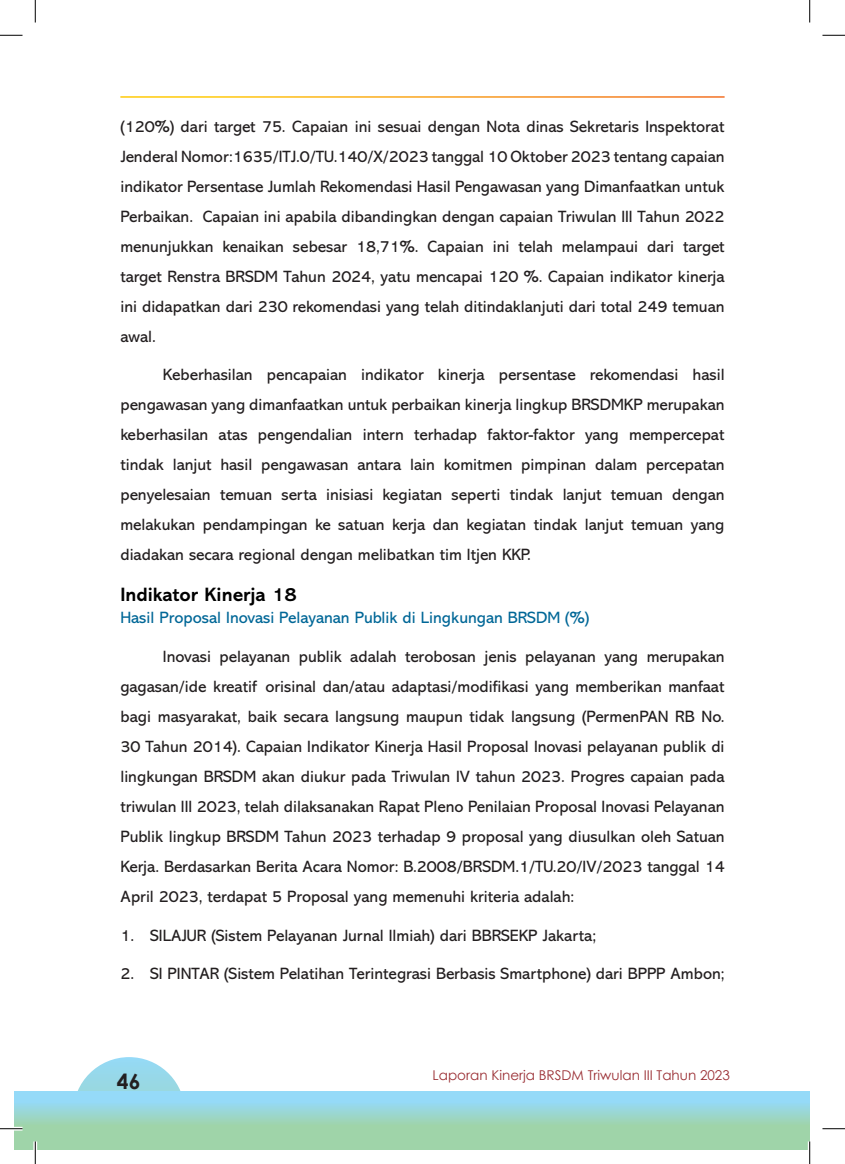
<style>
.page{position:relative;width:845px;height:1164px;background:#fff}
.page>*{position:absolute;margin:0;border:0;box-sizing:border-box;transform-origin:0 0}
.t1{font:700 21px "Century Gothic";color:#231f20}
.t2{font:700 19.5px "Abadi MT Std";color:#000}
.t3{font:16.5px/30px "Abadi MT Std";color:#231f20;text-align:justify}
.t4{font:16.5px "Abadi MT Std";color:#006797}
.t5{font:13.5px "Century Gothic";color:#9a2e33}
</style>
<div class="page">
<svg style="left:78px;top:1057px;width:103px;height:34px"></svg>
<svg style="left:14px;top:1091px;width:795px;height:58px;background:#9bd6c7"></svg>
<svg style="left:0;top:34px;width:22px;height:1px"></svg>
<svg style="left:822px;top:34px;width:22px;height:1px"></svg>
<svg style="left:0;top:1126px;width:22px;height:4px"></svg>
<svg style="left:822px;top:1129px;width:22px;height:1px"></svg>
<svg style="left:34px;top:0;width:1px;height:23px"></svg>
<svg style="left:33px;top:1141px;width:4px;height:22px"></svg>
<svg style="left:810px;top:0;width:1px;height:23px"></svg>
<svg style="left:807px;top:1141px;width:4px;height:22px"></svg>
<svg style="left:0;top:35px;width:22px;height:1px"></svg>
<svg style="left:822px;top:35px;width:22px;height:1px"></svg>
<svg style="left:0;top:1128px;width:22px;height:1px"></svg>
<svg style="left:822px;top:1128px;width:22px;height:1px"></svg>
<svg style="left:35px;top:0;width:1px;height:23px"></svg>
<svg style="left:35px;top:1141px;width:1px;height:22px"></svg>
<svg style="left:809px;top:0;width:1px;height:23px"></svg>
<svg style="left:809px;top:1141px;width:1px;height:22px"></svg>
<p class="t3" style="left:120px;top:111px;width:605px">(120%) dari target 75. Capaian ini sesuai dengan Nota dinas Sekretaris Inspektorat Jenderal Nomor:1635/ITJ.0/TU.140/X/2023 tanggal 10 Oktober 2023 tentang capaian indikator Persentase Jumlah Rekomendasi Hasil Pengawasan yang Dimanfaatkan untuk Perbaikan. Capaian ini apabila dibandingkan dengan capaian Triwulan III Tahun 2022 menunjukkan kenaikan sebesar 18,71%. Capaian ini telah melampaui dari target target Renstra BRSDM Tahun 2024, yatu mencapai 120 %. Capaian indikator kinerja ini didapatkan dari 230 rekomendasi yang telah ditindaklanjuti dari total 249 temuan awal.</p>
<p class="t3" style="left:120px;top:360px;width:605px;text-indent:43px">Keberhasilan pencapaian indikator kinerja persentase rekomendasi hasil pengawasan yang dimanfaatkan untuk perbaikan kinerja lingkup BRSDMKP merupakan keberhasilan atas pengendalian intern terhadap faktor-faktor yang mempercepat tindak lanjut hasil pengawasan antara lain komitmen pimpinan dalam percepatan penyelesaian temuan serta inisiasi kegiatan seperti tindak lanjut temuan dengan melakukan pendampingan ke satuan kerja dan kegiatan tindak lanjut temuan yang diadakan secara regional dengan melibatkan tim Itjen KKP.</p>
<p class="t2" style="left:120px;top:583px;width:178px">Indikator Kinerja 18</p>
<p class="t4" style="left:120px;top:608px;width:470px">Hasil Proposal Inovasi Pelayanan Publik di Lingkungan BRSDM (%)</p>
<p class="t3" style="left:120px;top:641px;width:605px;text-indent:43px">Inovasi pelayanan publik adalah terobosan jenis pelayanan yang merupakan gagasan/ide kreatif orisinal dan/atau adaptasi/modifikasi yang memberikan manfaat bagi masyarakat, baik secara langsung maupun tidak langsung (PermenPAN RB No.<br>30 Tahun 2014). Capaian Indikator Kinerja Hasil Proposal Inovasi pelayanan publik di lingkungan BRSDM akan diukur pada Triwulan IV tahun 2023. Progres capaian pada triwulan III 2023, telah dilaksanakan Rapat Pleno Penilaian Proposal Inovasi Pelayanan Publik lingkup BRSDM Tahun 2023 terhadap 9 proposal yang diusulkan oleh Satuan Kerja. Berdasarkan Berita Acara Nomor: B.2008/BRSDM.1/TU.20/IV/2023 tanggal 14<br>April 2023, terdapat 5 Proposal yang memenuhi kriteria adalah:</p>
<p class="t3" style="left:120px;top:920px;width:477px">1. SILAJUR (Sistem Pelayanan Jurnal Ilmiah) dari BBRSEKP Jakarta;</p>
<p class="t3" style="left:120px;top:958px;width:605px">2. SI PINTAR (Sistem Pelatihan Terintegrasi Berbasis Smartphone) dari BPPP Ambon;</p>
<p class="t1" style="left:117px;top:1065px;width:25px">46</p>
<p class="t5" style="left:432px;top:1065px;width:299px">Laporan Kinerja BRSDM Triwulan III Tahun 2023</p>
</div>
